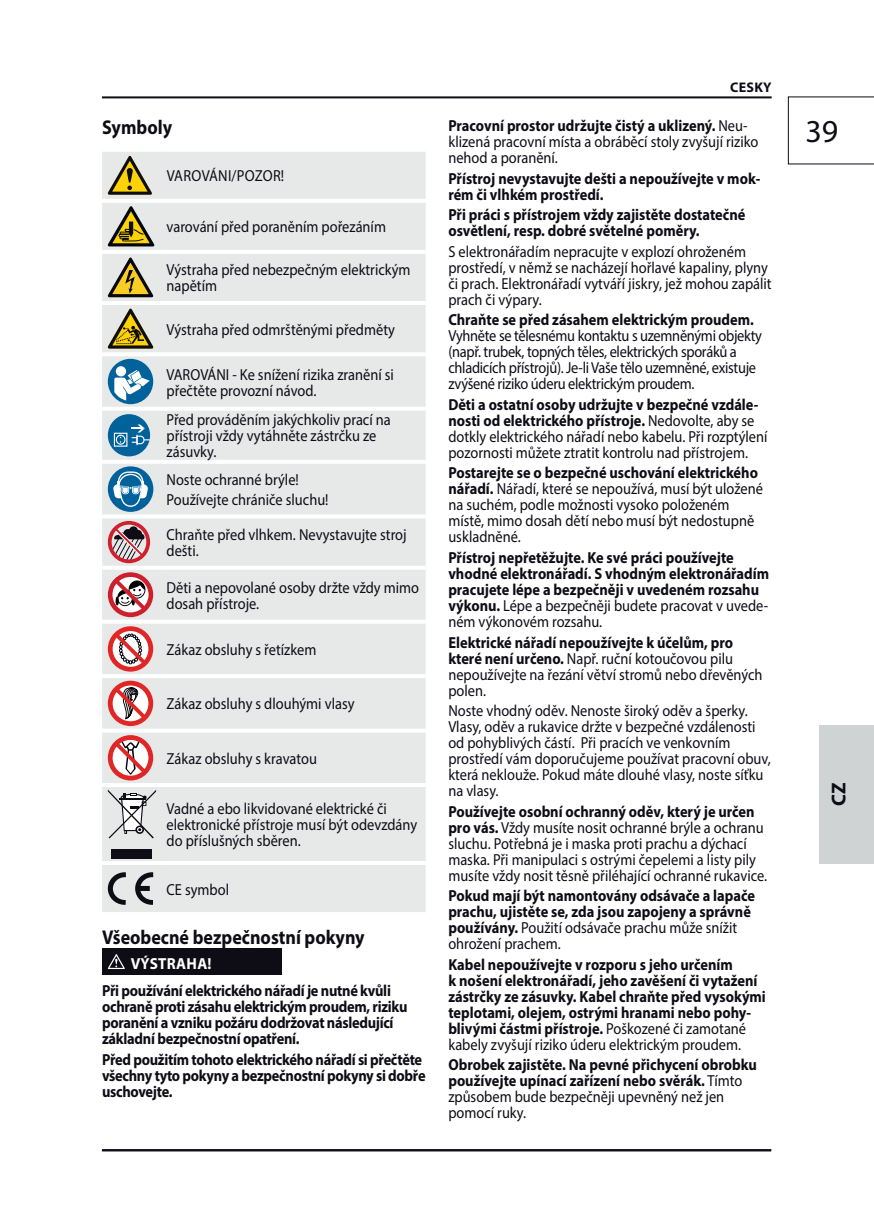
<style>
.page{position:relative;width:874px;height:1225px;background:#fff}
.page>*{position:absolute;margin:0;border:0;box-sizing:border-box;transform-origin:0 0}
.t1{font:32px "Myriad Pro";color:#0e0c15}
.t2{font:700 20px "Myriad Pro";color:#0e0c15;scale:.9 1}
.t3{font:700 20px "Myriad Pro";color:#0e0c15}
.t4{font:16px/16px "Myriad Pro";color:#0e0c15;scale:.9 1}
.t5{font:700 16px/16px "Myriad Pro";color:#0e0c15;scale:.9 1}
.t6{font:700 16px/16px "Myriad Pro";letter-spacing:-.02em;color:#0e0c15;scale:.9 1}
.t7{font:16px/16px "Myriad Pro";letter-spacing:-.02em;color:#0e0c15;scale:.9 1}
.t8{font:16px "Myriad Pro";letter-spacing:.02em;color:#0e0c15;scale:.9 1}
.t9{font:700 16px "Myriad Pro";letter-spacing:.02em;color:#fff;scale:.95 1}
.t10{font:700 14px "Myriad Pro";letter-spacing:.02em;color:#0e0c15}
.s1{font-weight:700}
.s2{font-weight:400}
</style>
<div class="page">
<hr style="left:102px;top:1149px;width:668px;height:2px;background:#0e0c15">
<hr style="left:102px;top:96px;width:669px;height:2px;background:#0e0c15">
<svg style="left:787px;top:96px;width:86px;height:69px"></svg>
<div style="left:856px;top:725px;width:17px;height:138px;background:#d0d3d3"></div>
<div style="left:818px;top:725px;width:38px;height:138px;background:#d0d3d3"></div>
<div style="left:102px;top:152px;width:323px;height:760px;background:#e6e9e8"></div>
<hr style="left:102px;top:199px;width:59px;height:4px;background:#fff">
<hr style="left:161px;top:199px;width:264px;height:4px;background:#fff">
<hr style="left:102px;top:250px;width:59px;height:4px;background:#fff">
<hr style="left:161px;top:250px;width:264px;height:4px;background:#fff">
<hr style="left:102px;top:301px;width:59px;height:4px;background:#fff">
<hr style="left:161px;top:301px;width:264px;height:4px;background:#fff">
<hr style="left:102px;top:352px;width:59px;height:4px;background:#fff">
<hr style="left:102px;top:407px;width:59px;height:4px;background:#fff">
<hr style="left:161px;top:407px;width:264px;height:4px;background:#fff">
<hr style="left:102px;top:460px;width:59px;height:4px;background:#fff">
<hr style="left:161px;top:460px;width:264px;height:4px;background:#fff">
<hr style="left:102px;top:514px;width:59px;height:4px;background:#fff">
<hr style="left:161px;top:514px;width:264px;height:4px;background:#fff">
<hr style="left:102px;top:566px;width:59px;height:4px;background:#fff">
<svg style="left:102px;top:619px;width:59px;height:4px"></svg>
<svg style="left:161px;top:619px;width:264px;height:4px"></svg>
<hr style="left:102px;top:674px;width:59px;height:4px;background:#fff">
<hr style="left:161px;top:674px;width:264px;height:4px;background:#fff">
<svg style="left:102px;top:728px;width:59px;height:4px"></svg>
<svg style="left:161px;top:728px;width:264px;height:4px"></svg>
<hr style="left:102px;top:783px;width:59px;height:4px;background:#fff">
<hr style="left:161px;top:783px;width:264px;height:4px;background:#fff">
<hr style="left:102px;top:861px;width:59px;height:4px;background:#fff">
<hr style="left:161px;top:861px;width:264px;height:4px;background:#fff">
<hr style="left:161px;top:352px;width:264px;height:4px;background:#fff">
<hr style="left:161px;top:566px;width:264px;height:4px;background:#fff">
<svg style="left:108px;top:156px;width:44px;height:39px;background:#b3a86e"></svg>
<svg style="left:108px;top:206px;width:46px;height:40px;background:#a8a070"></svg>
<svg style="left:107px;top:257px;width:46px;height:40px;background:#b3a87b"></svg>
<svg style="left:107px;top:309px;width:46px;height:40px;background:#aca270"></svg>
<div style="left:108px;top:359px;width:45px;height:45px;background:#01629b;border-radius:50%"></div>
<div style="left:116px;top:366px;width:10px;height:10px;background:#fff;border-radius:50%"></div>
<svg style="left:114px;top:370px;width:36px;height:30px"></svg>
<div style="left:108px;top:414px;width:42px;height:42px;background:#01629b;border-radius:50%"></div>
<div style="left:114px;top:433px;width:13px;height:14px;border:1px solid #fff"></div>
<div style="left:116px;top:435px;width:9px;height:10px;border:1px solid #fff;border-radius:50%"></div>
<svg style="left:132px;top:424px;width:18px;height:23px"></svg>
<div style="left:108px;top:466px;width:45px;height:46px;background:#01629b;border-radius:50%"></div>
<svg style="left:113px;top:471px;width:35px;height:36px"></svg>
<svg style="left:112px;top:526px;width:32px;height:35px"></svg>
<div style="left:108px;top:521px;width:42px;height:42px;border:4px solid #d01f2d;border-radius:50%"></div>
<svg style="left:108px;top:572px;width:45px;height:45px"></svg>
<svg style="left:108px;top:626px;width:45px;height:45px"></svg>
<svg style="left:108px;top:680px;width:45px;height:46px"></svg>
<svg style="left:108px;top:735px;width:45px;height:45px"></svg>
<div style="left:111px;top:848px;width:41px;height:10px;background:#0e0c15"></div>
<svg style="left:108px;top:789px;width:48px;height:49px"></svg>
<svg style="left:135px;top:872px;width:18px;height:32px"></svg>
<svg style="left:108px;top:872px;width:18px;height:32px"></svg>
<div style="left:102px;top:948px;width:179px;height:26px;background:#0e0c15"></div>
<svg style="left:108px;top:954px;width:17px;height:15px"></svg>
<p class="t2" style="left:102px;top:114px;width:79px">Symboly</p>
<p class="t8" style="left:167px;top:166px;width:132px">VAROVÁNI/POZOR!</p>
<p class="t4" style="left:166px;top:219px;width:245px">varování před poraněním pořezáním</p>
<p class="t4" style="left:166px;top:262px;width:272px">Výstraha před nebezpečným elektrickým napětím</p>
<p class="t4" style="left:166px;top:321px;width:255px">Výstraha před odmrštěnými předměty</p>
<p class="t4" style="left:166px;top:366px;width:254px">VAROVÁNI - Ke snížení rizika zranění si přečtěte provozní návod.</p>
<p class="t4" style="left:166px;top:412px;width:250px">Před prováděním jakýchkoliv prací na přístroji vždy vytáhněte zástrčku ze zásuvky.</p>
<p class="t4" style="left:166px;top:469px;width:181px;line-height:20.6px">Noste ochranné brýle!<br>Používejte chrániče sluchu!</p>
<p class="t4" style="left:166px;top:526px;width:268px">Chraňte před vlhkem. Nevystavujte stroj dešti.</p>
<p class="t4" style="left:166px;top:579px;width:282px">Děti a nepovolané osoby držte vždy mimo dosah přístroje.</p>
<p class="t4" style="left:166px;top:641px;width:168px">Zákaz obsluhy s řetízkem</p>
<p class="t4" style="left:166px;top:696px;width:210px">Zákaz obsluhy s dlouhými vlasy</p>
<p class="t4" style="left:166px;top:750px;width:169px">Zákaz obsluhy s kravatou</p>
<p class="t4" style="left:166px;top:800px;width:280px">Vadné a ebo likvidované elektrické či elektronické přístroje musí být odevzdány do příslušných sběren.</p>
<p class="t4" style="left:166px;top:881px;width:71px">CE symbol</p>
<p class="t2" style="left:102px;top:924px;width:293px">Všeobecné bezpečnostní pokyny</p>
<p class="t9" style="left:131px;top:953px;width:87px">VÝSTRAHA!</p>
<p class="t6" style="left:102px;top:982px;width:340px">Při používání elektrického nářadí je nutné kvůli ochraně proti zásahu elektrickým proudem, riziku poranění a vzniku požáru dodržovat následující základní bezpečnostní opatření.</p>
<p class="t6" style="left:102px;top:1051px;width:361px">Před použitím tohoto elektrického nářadí si přečtěte všechny tyto pokyny a bezpečnostní pokyny si dobře uschovejte.</p>
<p class="t10" style="left:729px;top:78px;width:43px">CESKY</p>
<p class="t4" style="left:448px;top:117px;width:346px"><span class="s1">Pracovní prostor udržujte čistý a uklizený.</span> Neu&shy;klizená pracovní místa a obráběcí stoly zvyšují riziko nehod a poranění.</p>
<p class="t5" style="left:448px;top:170px;width:348px">Přístroj nevystavujte dešti a nepoužívejte v mok&shy;rém či vlhkém prostředí.</p>
<p class="t5" style="left:448px;top:206px;width:331px">Při práci s přístrojem vždy zajistěte dostatečné osvětlení, resp. dobré světelné poměry.</p>
<p class="t4" style="left:448px;top:243px;width:360px">S elektronářadím nepracujte v explozí ohroženém prostředí, v němž se nacházejí hořlavé kapaliny, plyny či prach. Elektronářadí vytváří jiskry, jež mohou zapálit prach či výpary.</p>
<p class="t5" style="left:448px;top:311px;width:341px">Chraňte se před zásahem elektrickým proudem.</p>
<p class="t7" style="left:448px;top:328px;width:350px">Vyhněte se tělesnému kontaktu s uzemněnými objekty (např. trubek, topných těles, elektrických sporáků a chladicích přístrojů). Je-li Vaše tělo uzemněné, existuje zvýšené riziko úderu elektrickým proudem.</p>
<p class="t4" style="left:448px;top:396px;width:356px"><span class="s1">Děti a ostatní osoby udržujte v bezpečné vzdále&shy;nosti od elektrického přístroje.</span> Nedovolte, aby se dotkly elektrického nářadí nebo kabelu. Při rozptýlení pozornosti můžete ztratit kontrolu nad přístrojem.</p>
<p class="t4" style="left:448px;top:465px;width:351px"><span class="s1">Postarejte se o bezpečné uschování elektrického nářadí.</span> Nářadí, které se nepoužívá, musí být uložené na suchém, podle možnosti vysoko položeném místě, mimo dosah dětí nebo musí být nedostupně uskladněné.</p>
<p class="t5" style="left:448px;top:549px;width:358px">Přístroj nepřetěžujte. Ke své práci používejte vhodné elektronářadí. S vhodným elektronářadím pracujete lépe a bezpečněji v uvedeném rozsahu výkonu. <span class="s2">Lépe a bezpečněji budete pracovat v uvede&shy;ném výkonovém rozsahu.</span></p>
<p class="t4" style="left:448px;top:634px;width:350px"><span class="s1">Elektrické nářadí nepoužívejte k účelům, pro které není určeno.</span> Např. ruční kotoučovou pilu nepoužívejte na řezání větví stromů nebo dřevěných polen.</p>
<p class="t4" style="left:448px;top:702px;width:360px">Noste vhodný oděv. Nenoste široký oděv a šperky.<br>Vlasy, oděv a rukavice držte v bezpečné vzdálenosti od pohyblivých částí. Při pracích ve venkovním prostředí vám doporučujeme používat pracovní obuv, která neklouže. Pokud máte dlouhé vlasy, noste síťku na vlasy.</p>
<p class="t4" style="left:448px;top:803px;width:355px"><span class="s1">Používejte osobní ochranný oděv, který je určen pro vás.</span> Vždy musíte nosit ochranné brýle a ochranu sluchu. Potřebná je i maska proti prachu a dýchací maska. Při manipulaci s ostrými čepelemi a listy pily musíte vždy nosit těsně přiléhající ochranné rukavice.</p>
<p class="t5" style="left:448px;top:887px;width:342px">Pokud mají být namontovány odsávače a lapače prachu, ujistěte se, zda jsou zapojeny a správně používány. <span class="s2">Použití odsávače prachu může snížit ohrožení prachem.</span></p>
<p class="t5" style="left:448px;top:956px;width:354px">Kabel nepoužívejte v rozporu s jeho určením<br>k nošení elektronářadí, jeho zavěšení či vytažení zástrčky ze zásuvky. Kabel chraňte před vysokými teplotami, olejem, ostrými hranami nebo pohy&shy;blivými částmi přístroje. <span class="s2">Poškozené či zamotané kabely zvyšují riziko úderu elektrickým proudem.</span></p>
<p class="t5" style="left:448px;top:1056px;width:344px">Obrobek zajistěte. Na pevné přichycení obrobku používejte upínací zařízení nebo svěrák. <span class="s2">Tímto způsobem bude bezpečněji upevněný než jen pomocí ruky.</span></p>
<h1 class="t1" style="left:805px;top:112px;width:34px">39</h1>
<p class="t3" style="left:825px;top:806px;width:25px;rotate:-90deg">CZ</p>
<p class="t3" style="left:825px;top:801px;width:15px;rotate:-90deg">D</p>
</div>
